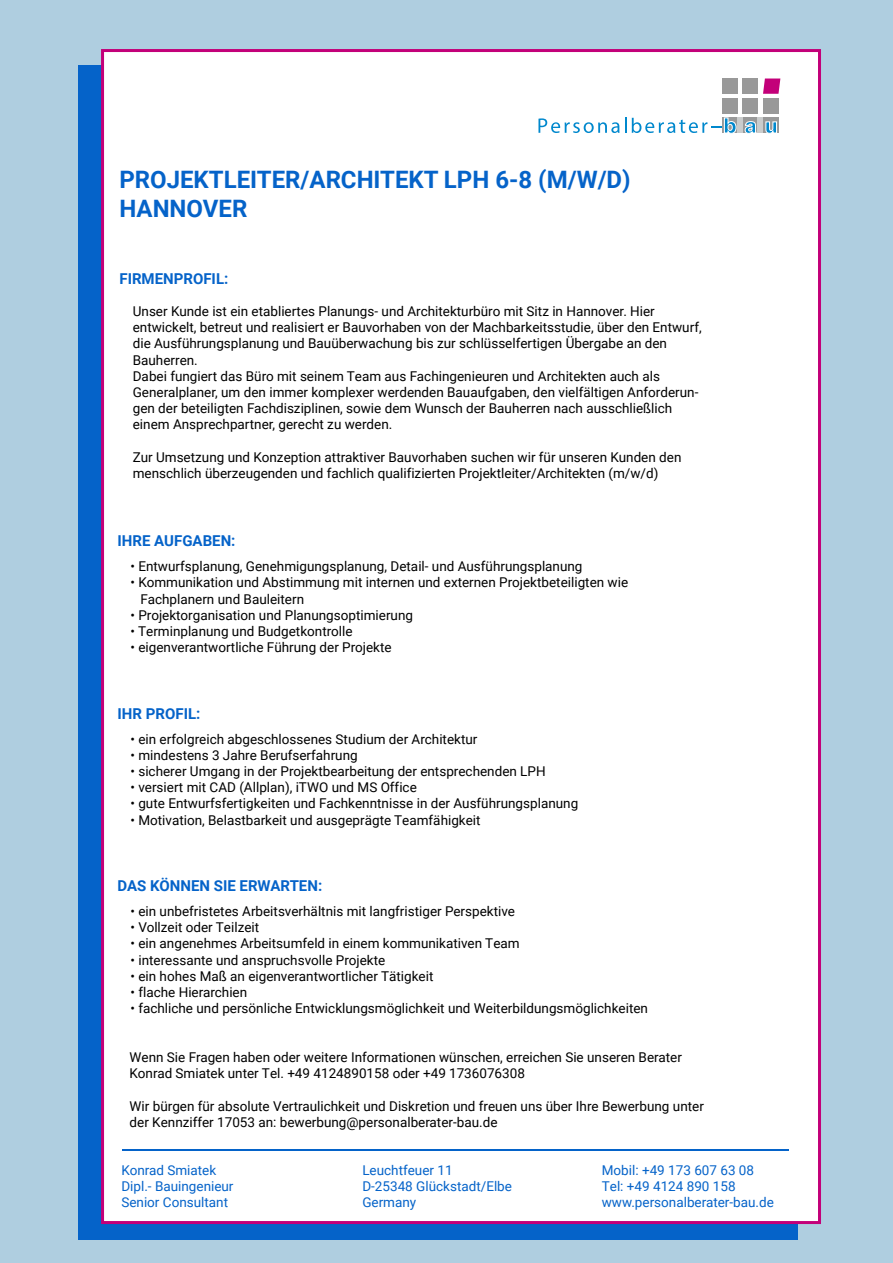
<style>
.page{position:relative;width:893px;height:1263px;background:#afcee0}
.page>*{position:absolute;margin:0;border:0;box-sizing:border-box;transform-origin:0 0}
.t1{font:700 24px/28.8px "Roboto";color:#0563c9}
.t2{font:700 15px "Roboto";color:#0563c9}
.t3{font:13.5px/16.2px "Roboto";color:#000}
.t4{font:13.5px/16.2px "Roboto";color:#0563c9}
</style>
<div class="page">
<div style="left:78px;top:65px;width:720px;height:1175px;background:#0563c9"></div>
<div style="left:101px;top:49px;width:720px;height:1175px;background:#fff"></div>
<div style="left:722px;top:78px;width:15px;height:16px;background:#999"></div>
<div style="left:742px;top:78px;width:16px;height:16px;background:#999"></div>
<svg style="left:763px;top:79px;width:17px;height:15px"></svg>
<div style="left:722px;top:98px;width:15px;height:16px;background:#999"></div>
<div style="left:742px;top:98px;width:16px;height:16px;background:#999"></div>
<div style="left:763px;top:98px;width:16px;height:16px;background:#999"></div>
<div style="left:722px;top:117px;width:56px;height:16px;background:#cacccc"></div>
<div style="left:742px;top:117px;width:16px;height:16px;background:#999"></div>
<div style="left:763px;top:117px;width:16px;height:16px;background:#999"></div>
<svg style="left:538px;top:118px;width:88px;height:15px"></svg>
<svg style="left:632px;top:117px;width:105px;height:17px;background:#c4e0ee"></svg>
<svg style="left:745px;top:121px;width:12px;height:13px"></svg>
<svg style="left:765px;top:121px;width:12px;height:13px"></svg>
<hr style="left:122px;top:1150px;width:666px;height:1px;background:#0563c9">
<h1 class="t1" style="left:119px;top:165px;width:513px">PROJEKTLEITER/ARCHITEKT LPH 6-8 (M/W/D)<br>HANNOVER</h1>
<p class="t2" style="left:119px;top:268px;width:110px">FIRMENPROFIL:</p>
<p class="t3" style="left:133px;top:303px;width:570px">Unser Kunde ist ein etabliertes Planungs- und Architekturbüro mit Sitz in Hannover. Hier entwickelt, betreut und realisiert er Bauvorhaben von der Machbarkeitsstudie, über den Entwurf, die Ausführungsplanung und Bauüberwachung bis zur schlüsselfertigen Übergabe an den Bauherren.<br>Dabei fungiert das Büro mit seinem Team aus Fachingenieuren und Architekten auch als Generalplaner, um den immer komplexer werdenden Bauaufgaben, den vielfältigen Anforderun&shy;gen der beteiligten Fachdisziplinen, sowie dem Wunsch der Bauherren nach ausschließlich einem Ansprechpartner, gerecht zu werden.</p>
<p class="t3" style="left:133px;top:448px;width:550px">Zur Umsetzung und Konzeption attraktiver Bauvorhaben suchen wir für unseren Kunden den menschlich überzeugenden und fachlich qualifizierten Projektleiter/Architekten (m/w/d)</p>
<p class="t2" style="left:118px;top:531px;width:119px">IHRE AUFGABEN:</p>
<p class="t3" style="left:131px;top:558px;width:454px">• Entwurfsplanung, Genehmigungsplanung, Detail- und Ausführungsplanung</p>
<p class="t3" style="left:141px;top:574px;width:489px;text-indent:-10px">• Kommunikation und Abstimmung mit internen und externen Projektbeteiligten wie<br>Fachplanern und Bauleitern</p>
<p class="t3" style="left:131px;top:606px;width:284px">• Projektorganisation und Planungsoptimierung</p>
<p class="t3" style="left:131px;top:623px;width:224px">• Terminplanung und Budgetkontrolle</p>
<p class="t3" style="left:131px;top:639px;width:263px">• eigenverantwortliche Führung der Projekte</p>
<p class="t2" style="left:118px;top:703px;width:84px">IHR PROFIL:</p>
<p class="t3" style="left:131px;top:730px;width:348px">• ein erfolgreich abgeschlossenes Studium der Architektur</p>
<p class="t3" style="left:131px;top:746px;width:229px">• mindestens 3 Jahre Berufserfahrung</p>
<p class="t3" style="left:131px;top:763px;width:417px">• sicherer Umgang in der Projektbearbeitung der entsprechenden LPH</p>
<p class="t3" style="left:131px;top:779px;width:288px">• versiert mit CAD (Allplan), iTWO und MS Office</p>
<p class="t3" style="left:131px;top:795px;width:449px">• gute Entwurfsfertigkeiten und Fachkenntnisse in der Ausführungsplanung</p>
<p class="t3" style="left:131px;top:811px;width:352px">• Motivation, Belastbarkeit und ausgeprägte Teamfähigkeit</p>
<p class="t2" style="left:118px;top:875px;width:206px">DAS KÖNNEN SIE ERWARTEN:</p>
<p class="t3" style="left:131px;top:903px;width:386px">• ein unbefristetes Arbeitsverhältnis mit langfristiger Perspektive</p>
<p class="t3" style="left:131px;top:919px;width:130px">• Vollzeit oder Teilzeit</p>
<p class="t3" style="left:131px;top:935px;width:391px">• ein angenehmes Arbeitsumfeld in einem kommunikativen Team</p>
<p class="t3" style="left:131px;top:951px;width:256px">• interessante und anspruchsvolle Projekte</p>
<p class="t3" style="left:131px;top:967px;width:304px">• ein hohes Maß an eigenverantwortlicher Tätigkeit</p>
<p class="t3" style="left:131px;top:984px;width:118px">• flache Hierarchien</p>
<p class="t3" style="left:131px;top:1000px;width:519px">• fachliche und persönliche Entwicklungsmöglichkeit und Weiterbildungsmöglichkeiten</p>
<p class="t3" style="left:130px;top:1048px;width:554px">Wenn Sie Fragen haben oder weitere Informationen wünschen, erreichen Sie unseren Berater<br>Konrad Smiatek unter Tel. +49 4124890158 oder +49 1736076308</p>
<p class="t3" style="left:130px;top:1097px;width:576px">Wir bürgen für absolute Vertraulichkeit und Diskretion und freuen uns über Ihre Bewerbung unter der Kennziffer 17053 an: bewerbung@personalberater-bau.de</p>
<p class="t4" style="left:121px;top:1161px;width:114px">Konrad Smiatek<br>Dipl.- Bauingenieur<br>Senior Consultant</p>
<p class="t4" style="left:362px;top:1161px;width:151px">Leuchtfeuer 11<br>D-25348 Glückstadt/Elbe<br>Germany</p>
<p class="t4" style="left:602px;top:1161px;width:174px">Mobil: +49 173 607 63 08<br>Tel: +49 4124 890 158 www.personalberater-bau.de</p>
</div>
